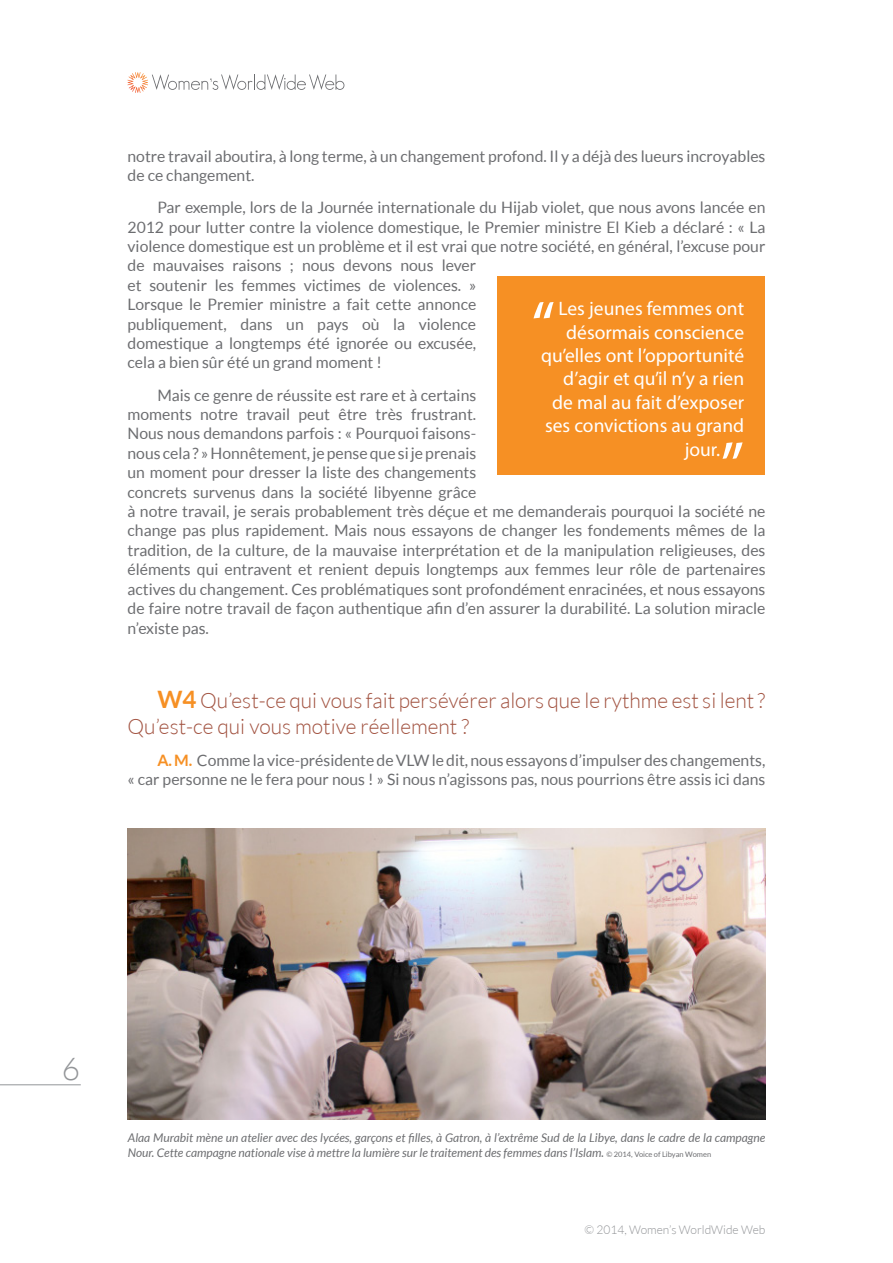
<style>
.page{position:relative;width:893px;height:1263px;background:#fff}
.page>*{position:absolute;margin:0;border:0;box-sizing:border-box;transform-origin:0 0}
.Abstract_o{font:67.5px "Myriad Pro";color:#fff}
.t1{font:300 31.5px "Lato";color:#939598}
.Questions{font:300 21px/25.7px "Lato";color:#a25341}
.Abstract_o-2{font:19.5px "Myriad Pro";color:#fff}
.Body{font:15.75px/19.4px "Lato";color:#6c6d70}
.legende{font:italic 12px/14.4px "Lato";color:#6c6d70}
.t2{font:300 12px "Lato";color:#939598}
.s1{font-weight:700;font-size:24px;color:#f69024}
.s2{font-weight:700;color:#f69024}
.s3{font-style:normal;font-size:7.5px}
</style>
<div class="page">
<hr style="left:0;top:1084px;width:81px;height:1px;background:#939598">
<svg style="left:128px;top:72px;width:216px;height:21px"></svg>
<div style="left:497px;top:276px;width:268px;height:198px;background:#f69024"></div>
<img style="left:128px;top:828px;width:637px;height:292px">
<p class="Body" style="left:128px;top:146px;width:639px">notre travail aboutira, à long terme, à un changement profond. Il y a déjà des lueurs incroyables de ce changement.</p>
<p class="Body" style="left:128px;top:198px;width:639px;text-indent:30px">Par exemple, lors de la Journée internationale du Hijab violet, que nous avons lancée en 2012 pour lutter contre la violence domestique, le Premier ministre El Kieb a déclaré : « La violence domestique est un problème et il est vrai que notre société, en général, l’excuse pour de mauvaises raisons ; nous devons nous lever<br>et soutenir les femmes victimes de violences. »<br>Lorsque le Premier ministre a fait cette annonce<br>publiquement, dans un pays où la violence<br>domestique a longtemps été ignorée ou excusée,<br>cela a bien sûr été un grand moment !</p>
<p class="Body" style="left:128px;top:385px;width:639px;text-indent:30px">Mais ce genre de réussite est rare et à certains<br>moments notre travail peut être très frustrant.<br>Nous nous demandons parfois : « Pourquoi faisons-<br>nous cela ? » Honnêtement, je pense que si je prenais<br>un moment pour dresser la liste des changements<br>concrets survenus dans la société libyenne grâce<br>à notre travail, je serais probablement très déçue et me demanderais pourquoi la société ne change pas plus rapidement. Mais nous essayons de changer les fondements mêmes de la tradition, de la culture, de la mauvaise interprétation et de la manipulation religieuses, des éléments qui entravent et renient depuis longtemps aux femmes leur rôle de partenaires actives du changement. Ces problématiques sont profondément enracinées, et nous essayons de faire notre travail de façon authentique afin d’en assurer la durabilité. La solution miracle n’existe pas.</p>
<p class="Abstract_o" style="left:531px;top:284px;width:25px">“</p>
<p class="Abstract_o-2" style="left:559px;top:297px;width:187px">Les jeunes femmes ont</p>
<p class="Abstract_o-2" style="left:566px;top:320px;width:179px">désormais conscience</p>
<p class="Abstract_o-2" style="left:541px;top:343px;width:204px">qu’elles ont l’opportunité</p>
<p class="Abstract_o-2" style="left:563px;top:367px;width:182px">d’agir et qu’il n’y a rien</p>
<p class="Abstract_o-2" style="left:552px;top:390px;width:193px">de mal au fait d’exposer</p>
<p class="Abstract_o-2" style="left:545px;top:414px;width:201px">ses convictions au grand</p>
<p class="Abstract_o-2" style="left:685px;top:437px;width:37px">jour.</p>
<p class="Abstract_o" style="left:720px;top:424px;width:25px">”</p>
<p class="Questions" style="left:128px;top:687px;width:639px;text-indent:30px"><span class="s1">W4</span> Qu’est-ce qui vous fait persévérer alors que le rythme est si lent ?<br>Qu’est-ce qui vous motive réellement ?</p>
<p class="Body" style="left:128px;top:750px;width:639px;text-align:right"><span class="s2">A. M.</span> Comme la vice-présidente de VLW le dit, nous essayons d’impulser des changements,<br>« car personne ne le fera pour nous ! » Si nous n’agissons pas, nous pourrions être assis ici dans</p>
<h2 class="t1" style="left:62px;top:1052px;width:20px">6</h2>
<p class="legende" style="left:128px;top:1131px;width:639px">Alaa Murabit mène un atelier avec des lycées, garçons et filles, à Gatron, à l’extrême Sud de la Libye, dans le cadre de la campagne<br>Nour. Cette campagne nationale vise à mettre la lumière sur le traitement des femmes dans l’Islam. <span class="s3">© 2014, Voice of Libyan Women</span></p>
<p class="t2" style="left:585px;top:1223px;width:182px">© 2014, Women’s WorldWide Web</p>
</div>
